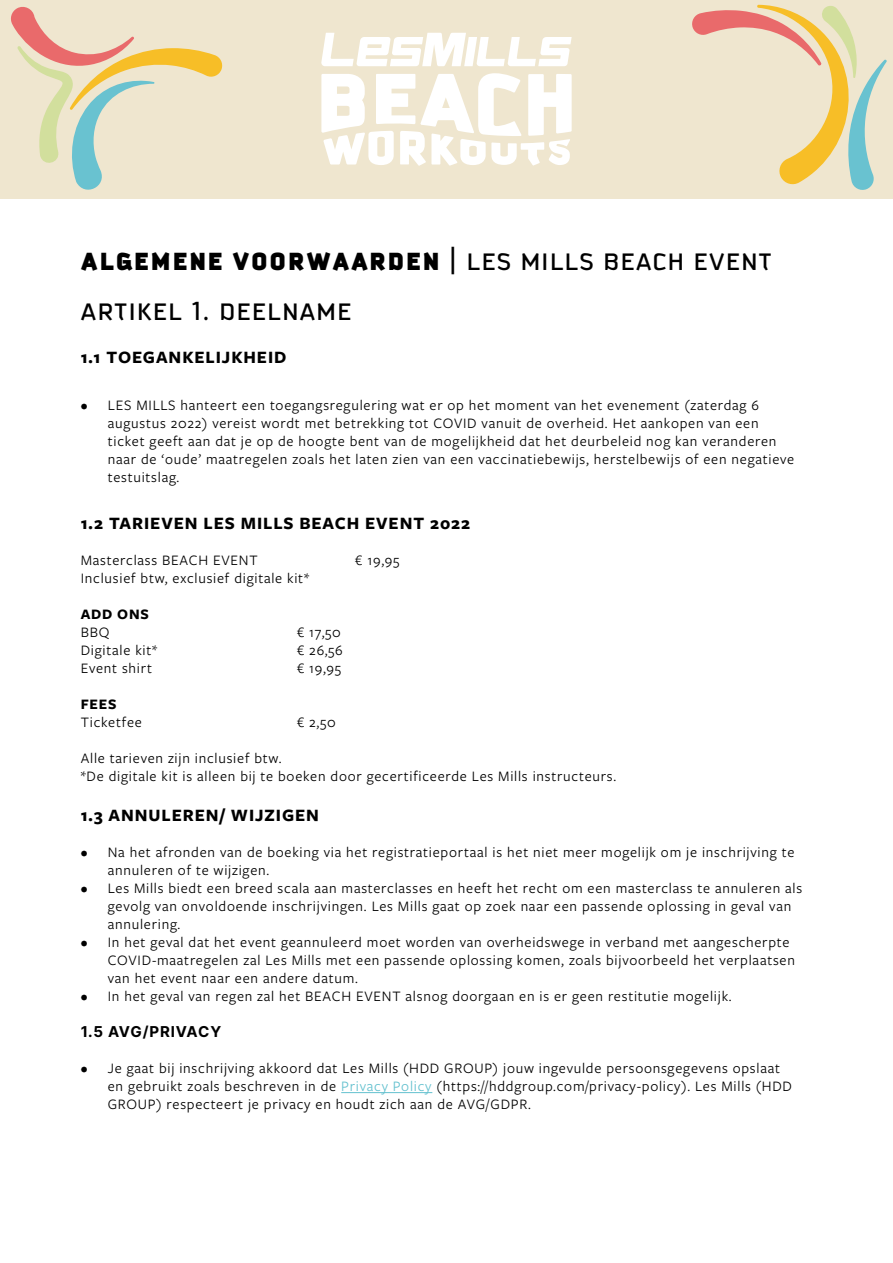
<style>
.page{position:relative;width:893px;height:1263px;background:#fff}
.page>*{position:absolute;margin:0;border:0;box-sizing:border-box;transform-origin:0 0}
.t1{font:33px/50.4px "Kautiva Pro";letter-spacing:.05em;color:#000}
.t2{font:700 18px "Freight Sans Pro";letter-spacing:.05em;color:#000}
.t3{font:15px/18px "Freight Sans Pro";letter-spacing:.05em;color:#000}
.t4{font:15px "Inter";letter-spacing:.045em;color:#000}
.t5{font:700 15px "Freight Sans Pro";letter-spacing:.05em;color:#000}
.s1{font-weight:900}
.s2{color:#64c1cf}
</style>
<div class="page">
<div style="left:0;top:0;width:893px;height:198px;background:#efe6cf"></div>
<svg style="left:11px;top:7px;width:212px;height:183px"></svg>
<svg style="left:692px;top:5px;width:195px;height:185px"></svg>
<svg style="left:321px;top:73px;width:251px;height:93px"></svg>
<svg style="left:321px;top:33px;width:251px;height:33px"></svg>
<hr style="left:341px;top:1092px;width:91px;height:1px;background:#64c1cf">
<h1 class="t1" style="left:81px;top:234px;width:692px"><span class="s1">ALGEMENE VOORWAARDEN</span> | LES MILLS BEACH EVENT<br>ARTIKEL 1. DEELNAME</h1>
<p class="t2" style="left:81px;top:345px;width:207px">1.1 TOEGANKELIJKHEID</p>
<p class="t3" style="left:108px;top:396px;width:688px;text-indent:-27px">• LES MILLS hanteert een toegangsregulering wat er op het moment van het evenement (zaterdag 6 augustus 2022) vereist wordt met betrekking tot COVID vanuit de overheid. Het aankopen van een ticket geeft aan dat je op de hoogte bent van de mogelijkheid dat het deurbeleid nog kan veranderen naar de ‘oude’ maatregelen zoals het laten zien van een vaccinatiebewijs, herstelbewijs of een negatieve testuitslag.</p>
<p class="t2" style="left:81px;top:511px;width:391px">1.2 TARIEVEN LES MILLS BEACH EVENT 2022</p>
<p class="t3" style="left:81px;top:550px;width:178px">Masterclass BEACH EVENT</p>
<p class="t3" style="left:355px;top:550px;width:46px">€ 19,95</p>
<p class="t3" style="left:81px;top:568px;width:230px">Inclusief btw, exclusief digitale kit*</p>
<p class="t5" style="left:81px;top:604px;width:70px">ADD ONS</p>
<p class="t3" style="left:81px;top:622px;width:30px">BBQ</p>
<p class="t3" style="left:297px;top:622px;width:45px">€ 17,50</p>
<p class="t3" style="left:81px;top:640px;width:78px">Digitale kit*</p>
<p class="t3" style="left:297px;top:640px;width:48px">€ 26,56</p>
<p class="t3" style="left:81px;top:658px;width:73px">Event shirt</p>
<p class="t3" style="left:297px;top:658px;width:46px">€ 19,95</p>
<p class="t5" style="left:81px;top:694px;width:37px">FEES</p>
<p class="t3" style="left:81px;top:712px;width:63px">Ticketfee</p>
<p class="t3" style="left:297px;top:712px;width:40px">€ 2,50</p>
<p class="t3" style="left:81px;top:748px;width:537px">Alle tarieven zijn inclusief btw.<br>*De digitale kit is alleen bij te boeken door gecertificeerde Les Mills instructeurs.</p>
<p class="t2" style="left:81px;top:802px;width:240px">1.3 ANNULEREN/ WIJZIGEN</p>
<p class="t3" style="left:108px;top:842px;width:688px;text-indent:-27px">• Na het afronden van de boeking via het registratieportaal is het niet meer mogelijk om je inschrijving te annuleren of te wijzigen.</p>
<p class="t3" style="left:108px;top:878px;width:696px;text-indent:-27px">• Les Mills biedt een breed scala aan masterclasses en heeft het recht om een masterclass te annuleren als gevolg van onvoldoende inschrijvingen. Les Mills gaat op zoek naar een passende oplossing in geval van annulering.</p>
<p class="t3" style="left:108px;top:932px;width:689px;text-indent:-27px">• In het geval dat het event geannuleerd moet worden van overheidswege in verband met aangescherpte<br>COVID-maatregelen zal Les Mills met een passende oplossing komen, zoals bijvoorbeeld het verplaatsen van het event naar een andere datum.</p>
<p class="t3" style="left:81px;top:986px;width:652px">• In het geval van regen zal het BEACH EVENT alsnog doorgaan en is er geen restitutie mogelijk.</p>
<p class="t4" style="left:81px;top:1020px;width:142px">1.5 AVG/PRIVACY</p>
<p class="t3" style="left:108px;top:1058px;width:686px;text-indent:-27px">• Je gaat bij inschrijving akkoord dat Les Mills (HDD GROUP) jouw ingevulde persoonsgegevens opslaat en gebruikt zoals beschreven in de <span class="s2">Privacy Policy</span> (https://hddgroup.com/privacy-policy). Les Mills (HDD<br>GROUP) respecteert je privacy en houdt zich aan de AVG/GDPR.</p>
</div>
